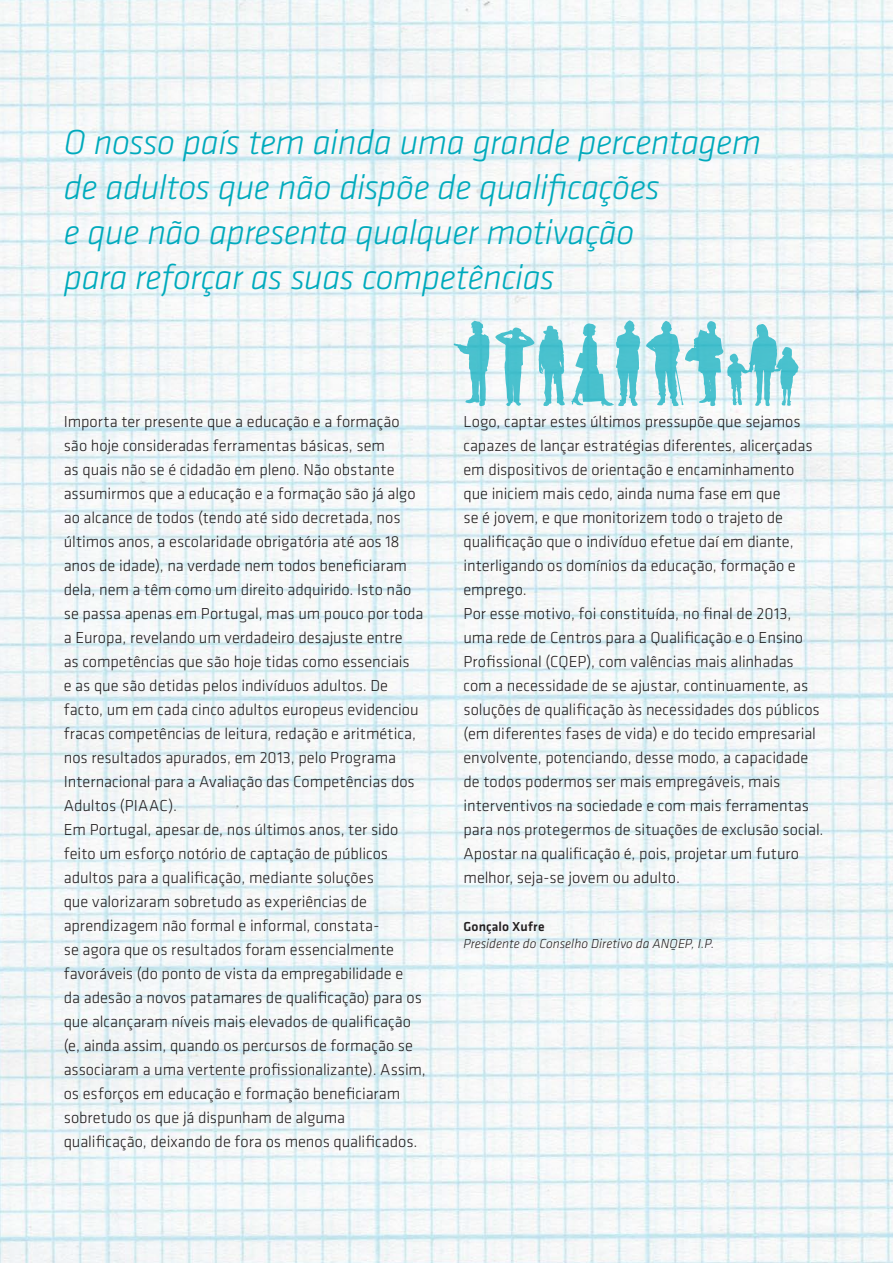
<style>
.page{position:relative;width:893px;height:1263px;background:#fff}
.page>*{position:absolute;margin:0;border:0;box-sizing:border-box;transform-origin:0 0}
.t1{font:italic 300 36px/45px "Klavika";letter-spacing:-.015em;color:#00aabc}
.t2{font:300 16.5px/24px "Klavika";letter-spacing:-.005em;color:#231f20}
.t3{font:italic 300 13.5px "Klavika";color:#231f20}
.t4{font:500 13.5px "Klavika";letter-spacing:.01em;color:#231f20}
</style>
<div class="page">
<img style="left:0;top:0;width:893px;height:1263px">
<svg style="left:646px;top:321px;width:152px;height:85px"></svg>
<svg style="left:571px;top:320px;width:69px;height:86px"></svg>
<svg style="left:454px;top:321px;width:111px;height:85px"></svg>
<p class="t1" style="left:64px;top:119px;width:699px">O nosso país tem ainda uma grande percentagem de adultos que não dispõe de qualificações<br>e que não apresenta qualquer motivação<br>para reforçar as suas competências</p>
<p class="t2" style="left:64px;top:409px;width:361px">Importa ter presente que a educação e a formação são hoje consideradas ferramentas básicas, sem<br>as quais não se é cidadão em pleno. Não obstante assumirmos que a educação e a formação são já algo ao alcance de todos (tendo até sido decretada, nos últimos anos, a escolaridade obrigatória até aos 18 anos de idade), na verdade nem todos beneficiaram dela, nem a têm como um direito adquirido. Isto não se passa apenas em Portugal, mas um pouco por toda a Europa, revelando um verdadeiro desajuste entre<br>as competências que são hoje tidas como essenciais<br>e as que são detidas pelos indivíduos adultos. De facto, um em cada cinco adultos europeus evidenciou fracas competências de leitura, redação e aritmética, nos resultados apurados, em 2013, pelo Programa Internacional para a Avaliação das Competências dos Adultos (PIAAC).</p>
<p class="t2" style="left:64px;top:817px;width:364px">Em Portugal, apesar de, nos últimos anos, ter sido feito um esforço notório de captação de públicos adultos para a qualificação, mediante soluções<br>que valorizaram sobretudo as experiências de aprendizagem não formal e informal, constata-<br>se agora que os resultados foram essencialmente favoráveis (do ponto de vista da empregabilidade e<br>da adesão a novos patamares de qualificação) para os que alcançaram níveis mais elevados de qualificação (e, ainda assim, quando os percursos de formação se associaram a uma vertente profissionalizante). Assim, os esforços em educação e formação beneficiaram sobretudo os que já dispunham de alguma qualificação, deixando de fora os menos qualificados.</p>
<p class="t2" style="left:463px;top:410px;width:350px">Logo, captar estes últimos pressupõe que sejamos capazes de lançar estratégias diferentes, alicerçadas em dispositivos de orientação e encaminhamento que iniciem mais cedo, ainda numa fase em que<br>se é jovem, e que monitorizem todo o trajeto de qualificação que o indivíduo efetue daí em diante, interligando os domínios da educação, formação e emprego.</p>
<p class="t2" style="left:463px;top:602px;width:362px">Por esse motivo, foi constituída, no final de 2013, uma rede de Centros para a Qualificação e o Ensino Profissional (CQEP), com valências mais alinhadas com a necessidade de se ajustar, continuamente, as soluções de qualificação às necessidades dos públicos (em diferentes fases de vida) e do tecido empresarial envolvente, potenciando, desse modo, a capacidade de todos podermos ser mais empregáveis, mais interventivos na sociedade e com mais ferramentas para nos protegermos de situações de exclusão social.</p>
<p class="t2" style="left:463px;top:842px;width:337px">Apostar na qualificação é, pois, projetar um futuro melhor, seja-se jovem ou adulto.</p>
<p class="t4" style="left:463px;top:917px;width:83px">Gonçalo Xufre</p>
<p class="t3" style="left:463px;top:935px;width:252px">Presidente do Conselho Diretivo da ANQEP, I.P.</p>
</div>
